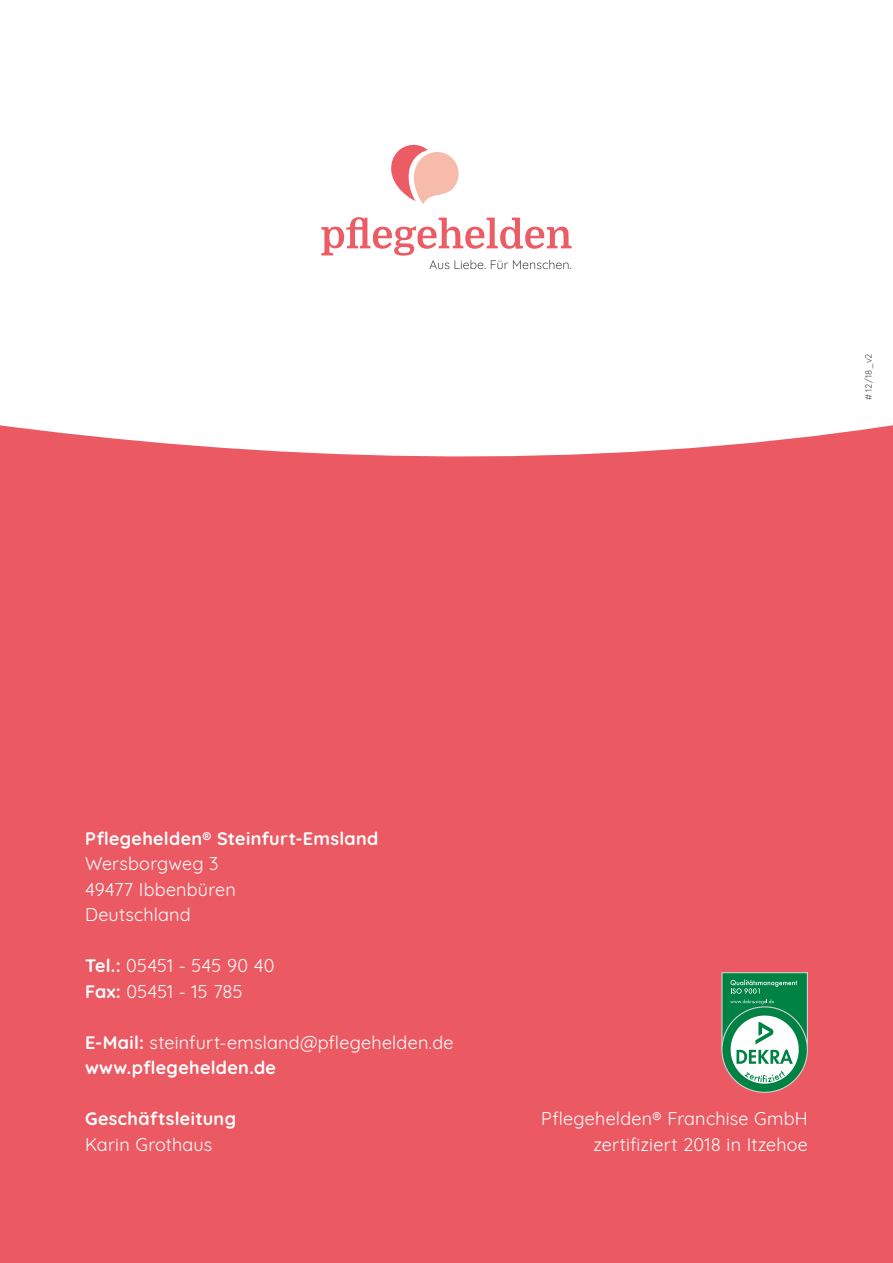
<style>
.page{position:relative;width:893px;height:1263px;background:#eb5a63}
.page>*{position:absolute;margin:0;border:0;box-sizing:border-box;transform-origin:0 0}
.t1{font:18px/25.5px "Quicksand";letter-spacing:.015em;color:#fff}
.t2{font:700 18px "Quicksand";letter-spacing:.02em;color:#fff}
.t3{font:9px "Quicksand";color:#4a4a49}
.s1{font-weight:700}
</style>
<div class="page">
<div style="left:0;top:0;width:893px;height:457px;background:#fff"></div>
<div style="left:722px;top:1007px;width:85px;height:85px;background:#008244;border-radius:50%"></div>
<svg style="left:721px;top:972px;width:87px;height:112px"></svg>
<svg style="left:386px;top:145px;width:75px;height:59px"></svg>
<svg style="left:321px;top:217px;width:251px;height:52px"></svg>
<p class="t3" style="left:861px;top:400px;width:48px;rotate:-90deg"># 12/18_v2</p>
<p class="t2" style="left:85px;top:823px;width:295px">Pflegehelden® Steinfurt-Emsland</p>
<p class="t1" style="left:85px;top:849px;width:152px">Wersborgweg 3<br>49477 Ibbenbüren<br>Deutschland</p>
<p class="t1" style="left:85px;top:951px;width:191px"><span class="s1">Tel.:</span> 05451 - 545 90 40<br><span class="s1">Fax:</span> 05451 - 15 785</p>
<p class="t1" style="left:85px;top:1028px;width:370px"><span class="s1">E-Mail:</span> steinfurt-emsland@pflegehelden.de <span class="s1">www.pflegehelden.de</span></p>
<p class="t2" style="left:85px;top:1104px;width:153px">Geschäftsleitung</p>
<p class="t1" style="left:85px;top:1130px;width:129px">Karin Grothaus</p>
<p class="t1" style="left:541px;top:1104px;width:268px;text-align:right">Pflegehelden® Franchise GmbH zertifiziert 2018 in Itzehoe</p>
</div>
